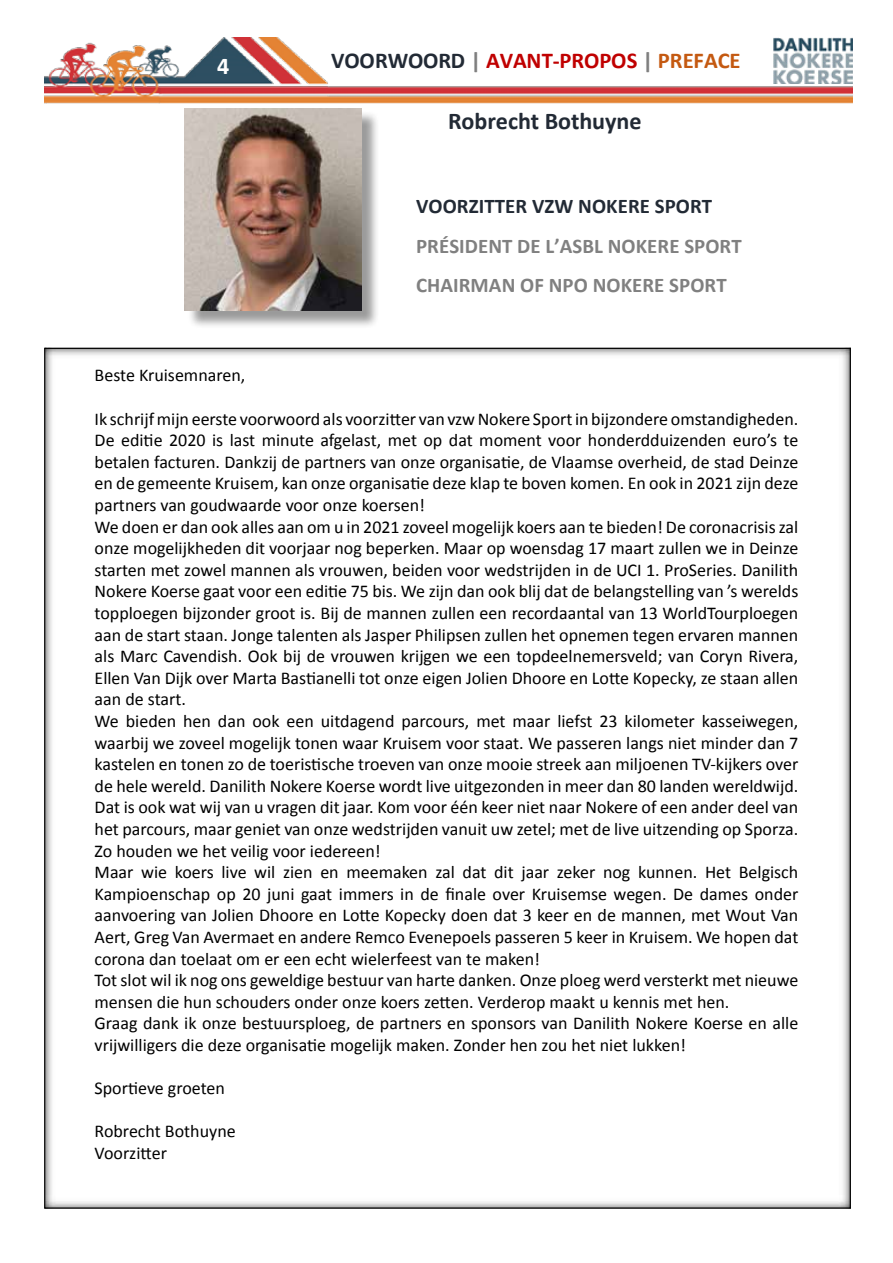
<style>
.page{position:relative;width:893px;height:1263px;background:#fff}
.page>*{position:absolute;margin:0;border:0;box-sizing:border-box;transform-origin:0 0}
.t1{font:700 24.15px "Calibri";letter-spacing:-.005em;color:#222a35}
.t2{font:700 24.15px "Calibri";color:#fff}
.t3{font:700 22.65px "Calibri";letter-spacing:-.005em;color:#c00000}
.t4{font:700 20.85px/39.6px "Calibri";letter-spacing:.005em;color:#808080}
.t5{font:700 20.85px "Calibri";letter-spacing:.005em;color:#222a35}
.t6{font:18px/21.6px "Calibri";color:#000}
.s1{color:#222a35}
.s2{color:#7f7f7f}
.s3{color:#c45911}
</style>
<div class="page">
<img style="left:45px;top:354px;width:805px;height:848px">
<img style="left:45px;top:38px;width:807px;height:66px">
<img style="left:773px;top:38px;width:79px;height:8px">
<img style="left:320px;top:46px;width:532px;height:52px">
<img style="left:206px;top:51px;width:49px;height:30px">
<div style="left:187px;top:111px;width:193px;height:218px;background:#000;opacity:.4"></div>
<img style="left:185px;top:108px;width:176px;height:202px">
<h1 class="t2" style="left:217px;top:49px;width:14px">4</h1>
<p class="t3" style="left:331px;top:44px;width:411px"><span class="s1">VOORWOORD</span> <span class="s2">|</span> AVANT-PROPOS <span class="s2">|</span> <span class="s3">PREFACE</span></p>
<h1 class="t1" style="left:448px;top:104px;width:195px">Robrecht Bothuyne</h1>
<p class="t5" style="left:416px;top:192px;width:298px">VOORZITTER VZW NOKERE SPORT</p>
<p class="t4" style="left:416px;top:226px;width:327px">PRÉSIDENT DE L’ASBL NOKERE SPORT<br>CHAIRMAN OF NPO NOKERE SPORT</p>
<p class="t6" style="left:95px;top:365px;width:152px">Beste Kruisemnaren,</p>
<p class="t6" style="left:95px;top:408px;width:705px">Ik schrijf mijn eerste voorwoord als voorzitter van vzw Nokere Sport in bijzondere omstandigheden.<br>De editie 2020 is last minute afgelast, met op dat moment voor honderdduizenden euro’s te betalen facturen. Dankzij de partners van onze organisatie, de Vlaamse overheid, de stad Deinze en de gemeente Kruisem, kan onze organisatie deze klap te boven komen. En ook in 2021 zijn deze partners van goudwaarde voor onze koersen!<br>We doen er dan ook alles aan om u in 2021 zoveel mogelijk koers aan te bieden! De coronacrisis zal onze mogelijkheden dit voorjaar nog beperken. Maar op woensdag 17 maart zullen we in Deinze starten met zowel mannen als vrouwen, beiden voor wedstrijden in de UCI 1. ProSeries. Danilith Nokere Koerse gaat voor een editie 75 bis. We zijn dan ook blij dat de belangstelling van ’s werelds topploegen bijzonder groot is. Bij de mannen zullen een recordaantal van 13 WorldTourploegen aan de start staan. Jonge talenten als Jasper Philipsen zullen het opnemen tegen ervaren mannen als Marc Cavendish. Ook bij de vrouwen krijgen we een topdeelnemersveld; van Coryn Rivera, Ellen Van Dijk over Marta Bastianelli tot onze eigen Jolien Dhoore en Lotte Kopecky, ze staan allen aan de start.<br>We bieden hen dan ook een uitdagend parcours, met maar liefst 23 kilometer kasseiwegen, waarbij we zoveel mogelijk tonen waar Kruisem voor staat. We passeren langs niet minder dan 7 kastelen en tonen zo de toeristische troeven van onze mooie streek aan miljoenen TV-kijkers over de hele wereld. Danilith Nokere Koerse wordt live uitgezonden in meer dan 80 landen wereldwijd.<br>Dat is ook wat wij van u vragen dit jaar. Kom voor één keer niet naar Nokere of een ander deel van het parcours, maar geniet van onze wedstrijden vanuit uw zetel; met de live uitzending op Sporza.<br>Zo houden we het veilig voor iedereen!<br>Maar wie koers live wil zien en meemaken zal dat dit jaar zeker nog kunnen. Het Belgisch Kampioenschap op 20 juni gaat immers in de finale over Kruisemse wegen. De dames onder aanvoering van Jolien Dhoore en Lotte Kopecky doen dat 3 keer en de mannen, met Wout Van Aert, Greg Van Avermaet en andere Remco Evenepoels passeren 5 keer in Kruisem. We hopen dat corona dan toelaat om er een echt wielerfeest van te maken!<br>Tot slot wil ik nog ons geweldige bestuur van harte danken. Onze ploeg werd versterkt met nieuwe mensen die hun schouders onder onze koers zetten. Verderop maakt u kennis met hen.<br>Graag dank ik onze bestuursploeg, de partners en sponsors van Danilith Nokere Koerse en alle vrijwilligers die deze organisatie mogelijk maken. Zonder hen zou het niet lukken!</p>
<p class="t6" style="left:95px;top:1077px;width:132px">Sportieve groeten</p>
<p class="t6" style="left:95px;top:1121px;width:143px">Robrecht Bothuyne<br>Voorzitter</p>
</div>
